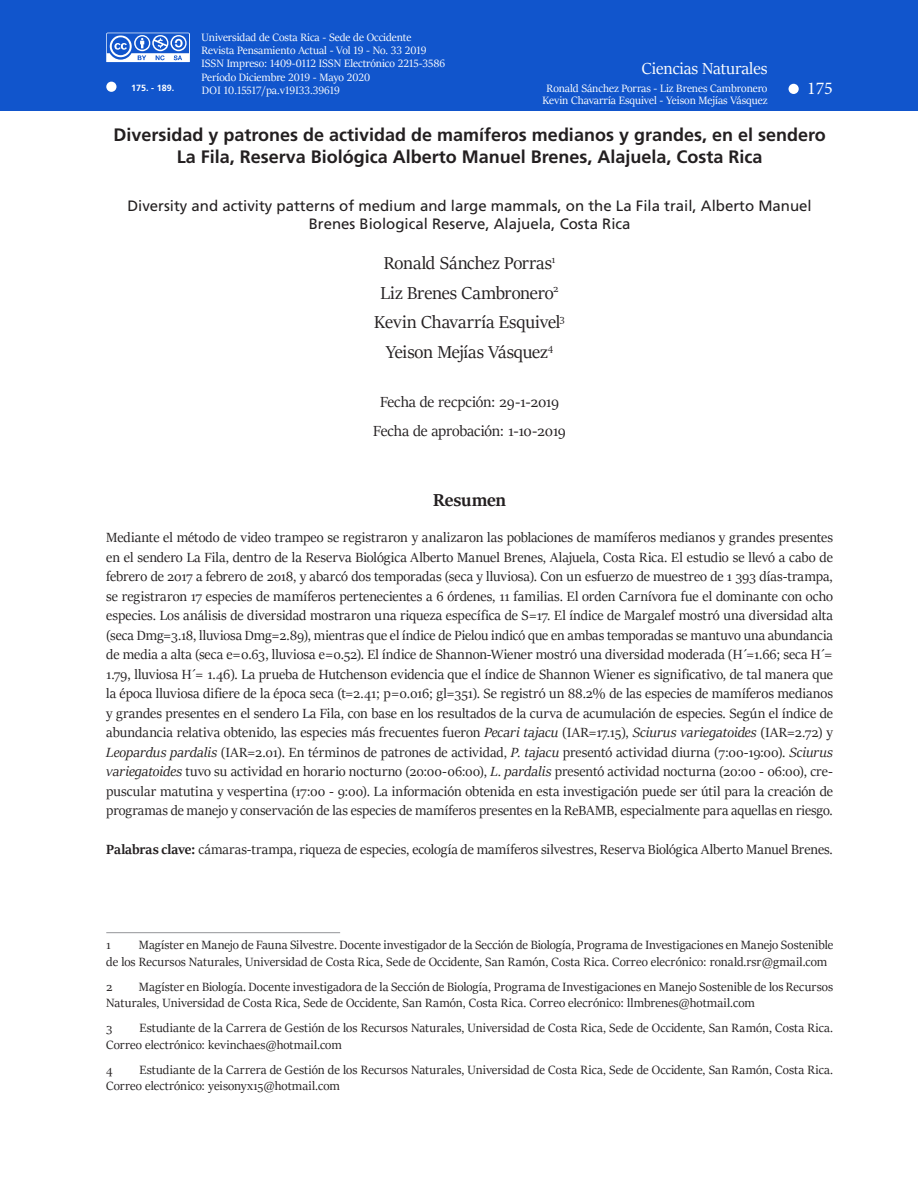
<style>
.page{position:relative;width:918px;height:1188px;background:#fff}
.page>*{position:absolute;margin:0;border:0;box-sizing:border-box;transform-origin:0 0}
.nombre{font:19.5px "Sitka Banner";letter-spacing:-.005em;color:#231f20}
.subtitulo{font:700 19.5px "Sitka Banner";letter-spacing:-.005em;color:#231f20}
.titular_inicial{font:700 18px/21.6px "Frutiger LT Std";color:#231f20;text-align:center}
.t1{font:18px "Sitka Banner";color:#fff}
.t2{font:18px "Minion Pro";color:#fff}
.recibido_y_aprobado{font:16.5px "Sitka Banner";letter-spacing:-.01em;color:#231f20}
.resumen{font:15px/19.5px "Sitka Banner";color:#231f20;text-align:justify}
.titular_inicial_ingl{font:15px/18px "Frutiger LT Std";color:#231f20;text-align:center}
.pies_de_pagina{font:13.5px/16.5px "Sitka Banner";letter-spacing:.005em;color:#231f20}
.titular_inicial-2{font:12px "Sitka Banner";color:#fff}
.titular_inicial-3{font:700 9px "Frutiger LT Std";color:#fff}
.s1{font-style:italic}
.s2{font-weight:700}
</style>
<div class="page">
<div style="left:0;top:0;width:918px;height:111px;background:#15c"></div>
<svg style="left:106px;top:33px;width:84px;height:29px"></svg>
<div style="left:789px;top:84px;width:10px;height:10px;background:#fff;border-radius:50%"></div>
<div style="left:106px;top:82px;width:11px;height:10px;background:#fff;border-radius:50%"></div>
<hr style="left:106px;top:932px;width:234px;height:1px;background:#939598">
<p class="titular_inicial-2" style="left:202px;top:29px;width:211px">Universidad de Costa Rica - Sede de Occidente</p>
<p class="titular_inicial-2" style="left:202px;top:42px;width:227px">Revista Pensamiento Actual - Vol 19 - No. 33 2019</p>
<p class="titular_inicial-2" style="left:202px;top:55px;width:245px">ISSN Impreso: 1409-0112 ISSN Electrónico 2215-3586</p>
<p class="titular_inicial-2" style="left:202px;top:69px;width:170px">Período Diciembre 2019 - Mayo 2020</p>
<p class="titular_inicial-2" style="left:202px;top:82px;width:140px">DOI 10.15517/pa.v19I33.39619</p>
<p class="titular_inicial" style="left:114px;top:124px;width:714px">Diversidad y patrones de actividad de mamíferos medianos y grandes, en el sendero<br>La Fila, Reserva Biológica Alberto Manuel Brenes, Alajuela, Costa Rica</p>
<p class="titular_inicial_ingl" style="left:127px;top:197px;width:686px">Diversity and activity patterns of medium and large mammals, on the La Fila trail, Alberto Manuel<br>Brenes Biological Reserve, Alajuela, Costa Rica</p>
<p class="nombre" style="left:384px;top:250px;width:173px">Ronald Sánchez Porras<sup>1</sup></p>
<p class="nombre" style="left:381px;top:279px;width:180px">Liz Brenes Cambronero<sup>2</sup></p>
<p class="nombre" style="left:374px;top:309px;width:192px">Kevin Chavarría Esquivel<sup>3</sup></p>
<p class="nombre" style="left:386px;top:338px;width:169px">Yeison Mejías Vásquez<sup>4</sup></p>
<p class="recibido_y_aprobado" style="left:380px;top:390px;width:181px">Fecha de recpción: 29-1-2019</p>
<p class="recibido_y_aprobado" style="left:373px;top:420px;width:194px">Fecha de aprobación: 1-10-2019</p>
<p class="t1" style="left:642px;top:56px;width:127px">Ciencias Naturales</p>
<p class="titular_inicial-3" style="left:131px;top:82px;width:45px">175. - 189.</p>
<p class="titular_inicial-2" style="left:547px;top:80px;width:222px">Ronald Sánchez Porras - Liz Brenes Cambronero</p>
<p class="t2" style="left:807px;top:76px;width:27px">175</p>
<p class="titular_inicial-2" style="left:543px;top:92px;width:226px">Kevin Chavarría Esquivel - Yeison Mejías Vásquez</p>
<p class="subtitulo" style="left:433px;top:486px;width:75px">Resumen</p>
<p class="resumen" style="left:106px;top:527px;width:728px">Mediante el método de video trampeo se registraron y analizaron las poblaciones de mamíferos medianos y grandes presentes en el sendero La Fila, dentro de la Reserva Biológica Alberto Manuel Brenes, Alajuela, Costa Rica. El estudio se llevó a cabo de febrero de 2017 a febrero de 2018, y abarcó dos temporadas (seca y lluviosa). Con un esfuerzo de muestreo de 1 393 días-trampa, se registraron 17 especies de mamíferos pertenecientes a 6 órdenes, 11 familias. El orden Carnívora fue el dominante con ocho especies. Los análisis de diversidad mostraron una riqueza específica de S=17. El índice de Margalef mostró una diversidad alta (seca Dmg=3.18, lluviosa Dmg=2.89), mientras que el índice de Pielou indicó que en ambas temporadas se mantuvo una abundancia de media a alta (seca e=0.63, lluviosa e=0.52). El índice de Shannon-Wiener mostró una diversidad moderada (H´=1.66; seca H´= 1.79, lluviosa H´= 1.46). La prueba de Hutchenson evidencia que el índice de Shannon Wiener es significativo, de tal manera que la época lluviosa difiere de la época seca (t=2.41; p=0.016; gl=351). Se registró un 88.2% de las especies de mamíferos medianos y grandes presentes en el sendero La Fila, con base en los resultados de la curva de acumulación de especies. Según el índice de abundancia relativa obtenido, las especies más frecuentes fueron <span class="s1">Pecari tajacu</span> (IAR=17.15), <span class="s1">Sciurus variegatoides</span> (IAR=2.72) y <span class="s1">Leopardus pardalis</span> (IAR=2.01). En términos de patrones de actividad, <span class="s1">P. tajacu</span> presentó actividad diurna (7:00-19:00). <span class="s1">Sciurus variegatoides</span> tuvo su actividad en horario nocturno (20:00-06:00), <span class="s1">L. pardalis</span> presentó actividad nocturna (20:00 - 06:00), cre&shy;puscular matutina y vespertina (17:00 - 9:00). La información obtenida en esta investigación puede ser útil para la creación de programas de manejo y conservación de las especies de mamíferos presentes en la ReBAMB, especialmente para aquellas en riesgo.</p>
<p class="resumen" style="left:106px;top:839px;width:728px"><span class="s2">Palabras clave:</span> cámaras-trampa, riqueza de especies, ecología de mamíferos silvestres, Reserva Biológica Alberto Manuel Brenes.</p>
<p class="pies_de_pagina" style="left:106px;top:936px;width:728px;text-indent:33px">Magíster en Manejo de Fauna Silvestre. Docente investigador de la Sección de Biología, Programa de Investigaciones en Manejo Sostenible de los Recursos Naturales, Universidad de Costa Rica, Sede de Occidente, San Ramón, Costa Rica. Correo elecrónico: ronald.rsr@gmail.com</p>
<p class="pies_de_pagina" style="left:106px;top:978px;width:8px">2</p>
<p class="pies_de_pagina" style="left:106px;top:936px;width:6px">1</p>
<p class="pies_de_pagina" style="left:106px;top:978px;width:728px;text-indent:33px">Magíster en Biología. Docente investigadora de la Sección de Biología, Programa de Investigaciones en Manejo Sostenible de los Recursos<br>Naturales, Universidad de Costa Rica, Sede de Occidente, San Ramón, Costa Rica. Correo elecrónico: llmbrenes@hotmail.com</p>
<p class="pies_de_pagina" style="left:106px;top:1019px;width:8px">3</p>
<p class="pies_de_pagina" style="left:106px;top:1019px;width:728px;text-indent:33px">Estudiante de la Carrera de Gestión de los Recursos Naturales, Universidad de Costa Rica, Sede de Occidente, San Ramón, Costa Rica.<br>Correo electrónico: kevinchaes@hotmail.com</p>
<p class="pies_de_pagina" style="left:106px;top:1061px;width:8px">4</p>
<p class="pies_de_pagina" style="left:106px;top:1061px;width:728px;text-indent:33px">Estudiante de la Carrera de Gestión de los Recursos Naturales, Universidad de Costa Rica, Sede de Occidente, San Ramón, Costa Rica.<br>Correo electrónico: yeisonyx15@hotmail.com</p>
</div>
